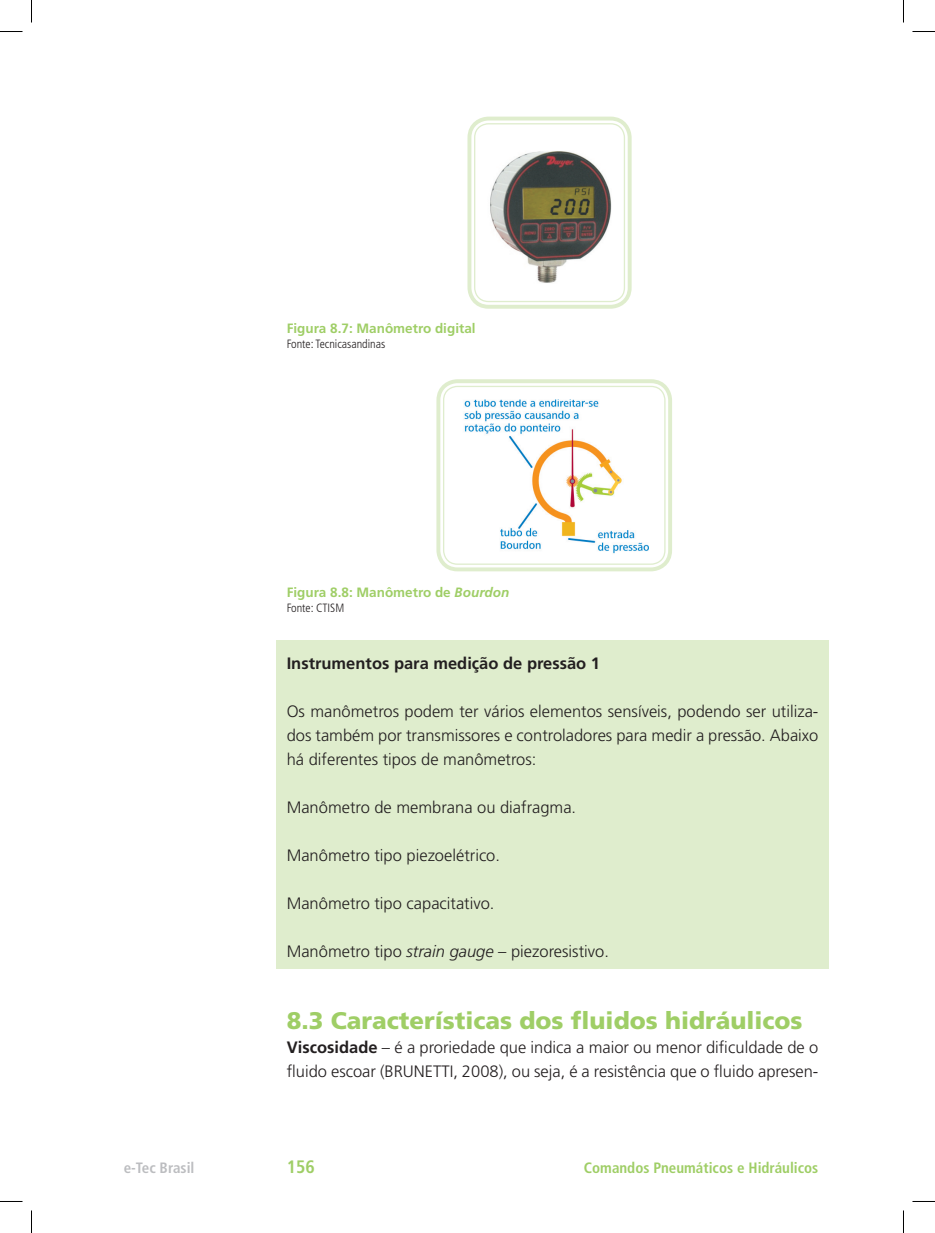
<style>
.page{position:relative;width:935px;height:1233px;background:#fff}
.page>*{position:absolute;margin:0;border:0;box-sizing:border-box;transform-origin:0 0}
.t1{font:900 24px "Frutiger LT Std";color:#9fce66}
.t2{font:700 condensed 18px "Frutiger LT Std";color:#9fce66}
.t3{font:300 16.5px/24px "Frutiger LT Std";color:#231f20;text-align:justify}
.t4{font:700 16.5px "Frutiger LT Std";color:#231f20}
.t5{font:700 condensed 15px "Frutiger LT Std";color:#9fce66}
.t6{font:700 condensed 15px "Frutiger LT Std";color:#bcbdc0}
.t7{font:700 13.5px "Frutiger LT Std";color:#9fce66}
.t8{font:300 condensed 12px "Frutiger LT Std";color:#231f20}
.s1{font-style:italic}
.s2{font-weight:700}
</style>
<div class="page">
<div style="left:276px;top:640px;width:553px;height:328px;background:#dfedcd"></div>
<img style="left:490px;top:151px;width:122px;height:132px">
<div style="left:467px;top:117px;width:164px;height:192px;border:4px solid #dfedcd;border-radius:19px"></div>
<div style="left:474px;top:123px;width:151px;height:179px;border:1px solid #dfedcd;border-radius:14px"></div>
<img style="left:464px;top:399px;width:185px;height:155px">
<div style="left:436px;top:379px;width:236px;height:192px;border:4px solid #dfedcd;border-radius:19px"></div>
<div style="left:443px;top:386px;width:222px;height:179px;border:1px solid #dfedcd;border-radius:14px"></div>
<svg style="left:0;top:31px;width:22px;height:1px"></svg>
<svg style="left:912px;top:31px;width:23px;height:1px"></svg>
<svg style="left:0;top:1201px;width:22px;height:1px"></svg>
<svg style="left:912px;top:1201px;width:23px;height:1px"></svg>
<svg style="left:31px;top:0;width:1px;height:23px"></svg>
<svg style="left:31px;top:1210px;width:1px;height:22px"></svg>
<svg style="left:903px;top:0;width:1px;height:23px"></svg>
<svg style="left:903px;top:1210px;width:1px;height:22px"></svg>
<p class="t7" style="left:287px;top:320px;width:190px">Figura 8.7: Manômetro digital</p>
<p class="t8" style="left:287px;top:337px;width:100px">Fonte: Tecnicasandinas</p>
<p class="t7" style="left:287px;top:584px;width:224px">Figura 8.8: Manômetro de <span class="s1">Bourdon</span></p>
<p class="t8" style="left:287px;top:601px;width:59px">Fonte: CTISM</p>
<p class="t4" style="left:287px;top:653px;width:315px">Instrumentos para medição de pressão 1</p>
<p class="t3" style="left:287px;top:699px;width:533px">Os manômetros podem ter vários elementos sensíveis, podendo ser utiliza&shy;dos também por transmissores e controladores para medir a pressão. Abaixo há diferentes tipos de manômetros:</p>
<p class="t3" style="left:287px;top:795px;width:291px">Manômetro de membrana ou diafragma.</p>
<p class="t3" style="left:287px;top:843px;width:215px">Manômetro tipo piezoelétrico.</p>
<p class="t3" style="left:287px;top:891px;width:209px">Manômetro tipo capacitativo.</p>
<p class="t3" style="left:287px;top:939px;width:324px">Manômetro tipo <span class="s1">strain gauge</span> – piezoresistivo.</p>
<h1 class="t1" style="left:287px;top:1006px;width:517px">8.3 Características dos fluidos hidráulicos</h1>
<p class="t3" style="left:287px;top:1035px;width:533px"><span class="s2">Viscosidade</span> – é a proriedade que indica a maior ou menor dificuldade de o fluido escoar (BRUNETTI, 2008), ou seja, é a resistência que o fluido apresen-</p>
<p class="t6" style="left:124px;top:1158px;width:72px">e-Tec Brasil</p>
<p class="t2" style="left:287px;top:1156px;width:30px">156</p>
<p class="t5" style="left:584px;top:1158px;width:236px">Comandos Pneumáticos e Hidráulicos</p>
</div>
